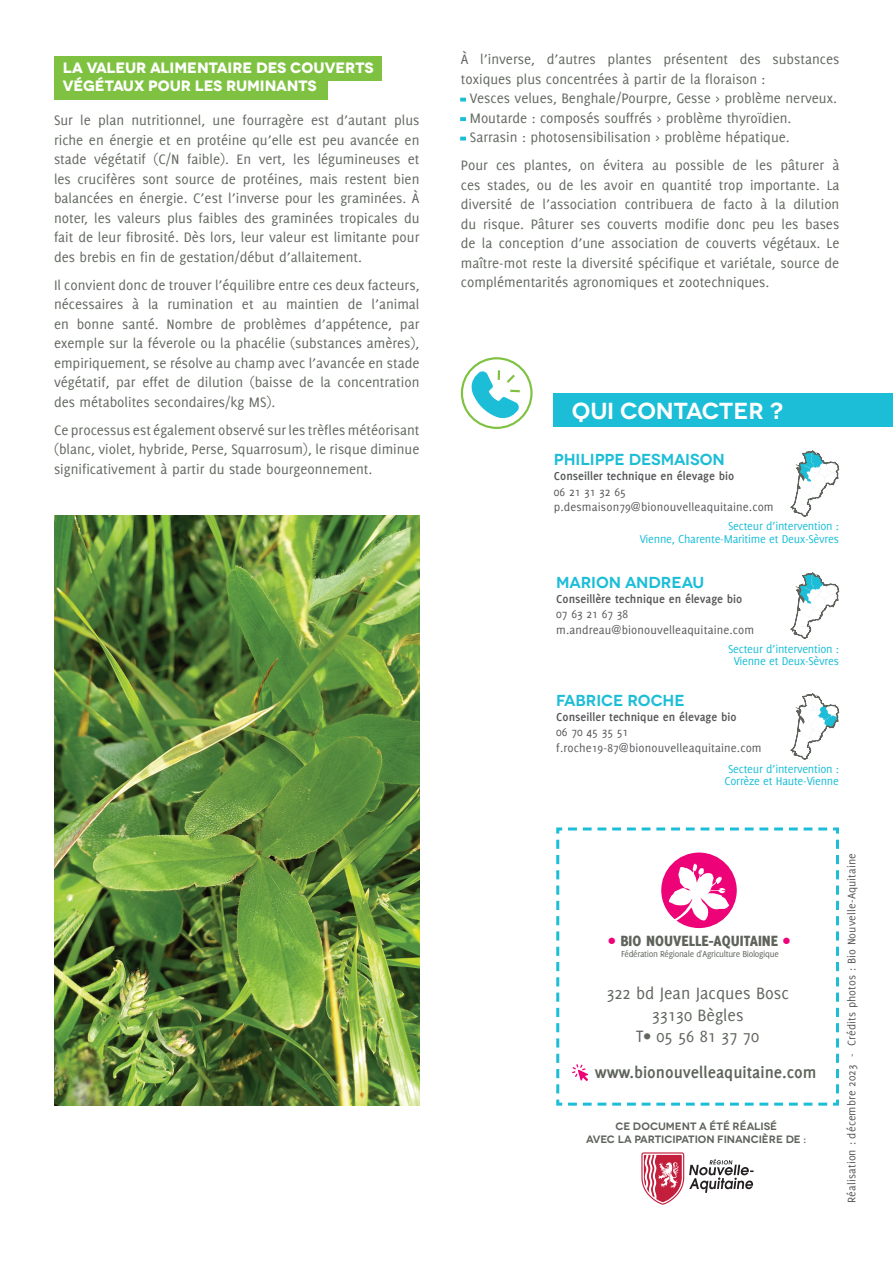
<style>
.page{position:relative;width:893px;height:1263px;background:#fff}
.page>*{position:absolute;margin:0;border:0;box-sizing:border-box;transform-origin:0 0}
.t1{font:600 23.1px "Novecentowide";color:#fff}
.t2{font:18px/21.6px "Delicious";color:#61665f;text-align:center}
.t3{font:700 17.7px "Delicious";color:#5e645b}
.t4{font:800 16.2px "Delicious";color:#5e645b}
.t5{font:600 15.9px "Novecentowide";letter-spacing:-.01em;color:#1cbed7}
.t6{font:15px/19.5px "Delicious";color:#626860;text-align:justify}
.t7{font:700 15px/18px "Novecentowide";letter-spacing:-.005em;color:#fff}
.t8{font:12.6px/15.3px "Delicious";letter-spacing:.01em;color:#57585a}
.t9{font:700 12.6px "Delicious";color:#57585a}
.t10{font:12.3px/12.3px "Delicious";letter-spacing:-.02em;color:#1cbed7;text-align:center}
.t11{font:12px "Delicious";letter-spacing:.01em;color:#57585a}
.t12{font:600 10.65px/12.8px "Novecentowide";color:#5e645b;text-align:center}
.t13{font:9.45px "Delicious";letter-spacing:-.035em;color:#5e645b}
.s1{color:#ed0277}
</style>
<div class="page">
<svg style="left:641px;top:1152px;width:113px;height:53px"></svg>
<svg style="left:790px;top:572px;width:49px;height:67px"></svg>
<svg style="left:790px;top:693px;width:49px;height:67px"></svg>
<svg style="left:790px;top:450px;width:49px;height:67px"></svg>
<div style="left:553px;top:393px;width:340px;height:34px;background:#1cbed7"></div>
<svg style="left:461px;top:357px;width:72px;height:72px"></svg>
<svg style="left:556px;top:827px;width:283px;height:279px"></svg>
<div style="left:54px;top:56px;width:328px;height:25px;background:#7fc241"></div>
<div style="left:54px;top:75px;width:273px;height:25px;background:#7fc241"></div>
<svg style="left:460px;top:98px;width:6px;height:4px"></svg>
<svg style="left:460px;top:117px;width:6px;height:4px"></svg>
<svg style="left:460px;top:137px;width:6px;height:4px"></svg>
<img style="left:54px;top:516px;width:365px;height:590px">
<p class="t7" style="left:63px;top:59px;width:312px">LA VALEUR ALIMENTAIRE DES COUVERTS<br>VÉGÉTAUX POUR LES RUMINANTS</p>
<p class="t6" style="left:461px;top:50px;width:380px">À l’inverse, d’autres plantes présentent des substances toxiques plus concentrées à partir de la floraison :</p>
<p class="t6" style="left:470px;top:89px;width:369px;text-align:left">Vesces velues, Benghale/Pourpre, Gesse &gt; problème nerveux.<br>Moutarde : composés souffrés &gt; problème thyroïdien.<br>Sarrasin : photosensibilisation &gt; problème hépatique.</p>
<p class="t6" style="left:461px;top:156px;width:380px">Pour ces plantes, on évitera au possible de les pâturer à ces stades, ou de les avoir en quantité trop importante. La diversité de l’association contribuera de facto à la dilution du risque. Pâturer ses couverts modifie donc peu les bases de la conception d’une association de couverts végétaux. Le maître-mot reste la diversité spécifique et variétale, source de complémentarités agronomiques et zootechniques.</p>
<p class="t6" style="left:54px;top:110px;width:367px">Sur le plan nutritionnel, une fourragère est d’autant plus riche en énergie et en protéine qu’elle est peu avancée en stade végétatif (C/N faible). En vert, les légumineuses et les crucifères sont source de protéines, mais restent bien balancées en énergie. C’est l’inverse pour les graminées. À noter, les valeurs plus faibles des graminées tropicales du fait de leur fibrosité. Dès lors, leur valeur est limitante pour des brebis en fin de gestation/début d’allaitement.</p>
<p class="t6" style="left:54px;top:275px;width:367px">Il convient donc de trouver l’équilibre entre ces deux facteurs, nécessaires à la rumination et au maintien de l’animal en bonne santé. Nombre de problèmes d’appétence, par exemple sur la féverole ou la phacélie (substances amères), empiriquement, se résolve au champ avec l’avancée en stade végétatif, par effet de dilution (baisse de la concentration des métabolites secondaires/kg MS).</p>
<p class="t6" style="left:54px;top:420px;width:367px">Ce processus est également observé sur les trèfles météorisant (blanc, violet, hybride, Perse, Squarrosum), le risque diminue significativement à partir du stade bourgeonnement.</p>
<h1 class="t1" style="left:572px;top:396px;width:213px">QUI CONTACTER ?</h1>
<p class="t5" style="left:554px;top:450px;width:172px">PHILIPPE DESMAISON</p>
<p class="t9" style="left:554px;top:469px;width:182px">Conseiller technique en élevage bio</p>
<p class="t8" style="left:554px;top:484px;width:221px">06 21 31 32 65 p.desmaison79@bionouvelleaquitaine.com</p>
<p class="t10" style="left:640px;top:520px;width:201px;text-align:right">Secteur d’intervention :<br>Vienne, Charente-Maritime et Deux-Sèvres</p>
<p class="t5" style="left:556px;top:573px;width:150px">MARION ANDREAU</p>
<p class="t9" style="left:556px;top:592px;width:188px">Conseillère technique en élevage bio</p>
<p class="t8" style="left:556px;top:606px;width:200px">07 63 21 67 38 m.andreau@bionouvelleaquitaine.com</p>
<p class="t10" style="left:728px;top:642px;width:112px">Secteur d’intervention :<br>Vienne et Deux-Sèvres</p>
<p class="t5" style="left:556px;top:690px;width:130px">FABRICE ROCHE</p>
<p class="t9" style="left:556px;top:710px;width:182px">Conseiller technique en élevage bio</p>
<p class="t8" style="left:556px;top:724px;width:207px">06 70 45 35 51 f.roche19-87@bionouvelleaquitaine.com</p>
<p class="t10" style="left:725px;top:763px;width:116px;text-align:left">Secteur d’intervention :<br>Corrèze et Haute-Vienne</p>
<p class="t4" style="left:609px;top:931px;width:183px"><span class="s1">•</span> BIO NOUVELLE-AQUITAINE <span class="s1">•</span></p>
<p class="t13" style="left:621px;top:949px;width:159px">Fédération Régionale d'Agriculture Biologique</p>
<p class="t2" style="left:606px;top:982px;width:184px">322 bd Jean Jacques Bosc<br>33130 Bègles<br>T• 05 56 81 37 70</p>
<p class="t3" style="left:595px;top:1062px;width:223px">www.bionouvelleaquitaine.com</p>
<p class="t12" style="left:586px;top:1120px;width:222px">CE DOCUMENT A ÉTÉ RÉALISÉ<br>AVEC LA PARTICIPATION FINANCIÈRE DE :</p>
<p class="t11" style="left:845px;top:1203px;width:351px;rotate:-90deg">Réalisation : décembre 2023 - Crédits photos : Bio Nouvelle-Aquitaine</p>
</div>
